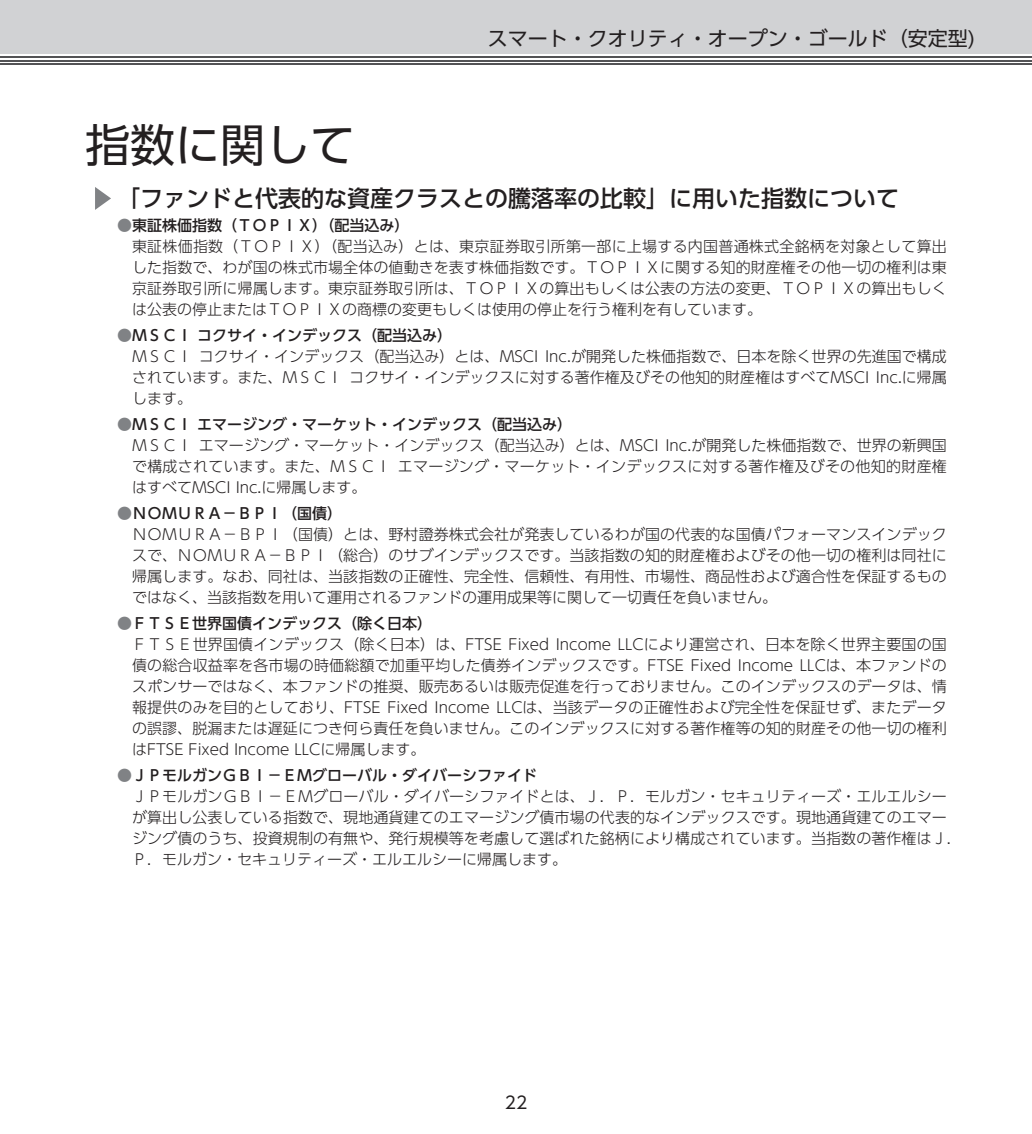
<style>
.page{position:relative;width:1032px;height:1134px;background:#fff}
.page>*{position:absolute;margin:0;border:0;box-sizing:border-box;transform-origin:0 0}
.t1{font:45px "UD Shin Go Pro Regular 90 msp RKSJ H";color:#231f20}
.t2{font:23px "UD Shin Go Pro Medium 90 msp RKSJ H";color:#231f20}
.t3{font:20px "UD Shin Go Pro Regular 90 msp RKSJ H";color:#231f20}
.t4{font:17px "UD Shin Go Pro Regular 90 msp RKSJ H";color:#231f20}
.t5{font:15px/21px "UD Shin Go Pro Light 90 msp RKSJ H";letter-spacing:.005em;color:#231f20;text-align:justify}
.t6{font:15px "UD Shin Go Pro Medium 90 msp RKSJ H";color:#231f20}
.s1{color:#808285}
</style>
<div class="page">
<div style="left:0;top:0;width:1032px;height:54px;background:#d1d2d4"></div>
<hr style="left:0;top:63px;width:1032px;height:2px;background:#535355">
<hr style="left:0;top:60px;width:1032px;height:1px;background:#535355">
<hr style="left:0;top:56px;width:1032px;height:2px;background:#535355">
<svg style="left:95px;top:187px;width:16px;height:23px"></svg>
<h3 class="t3" style="left:488px;top:31px;width:489px">スマート・クオリティ・オープン・ゴールド（安定型)</h3>
<h1 class="t1" style="left:85px;top:128px;width:271px">指数に関して</h1>
<h2 class="t2" style="left:117px;top:190px;width:784px">「ファンドと代表的な資産クラスとの騰落率の比較」に用いた指数について</h2>
<p class="t6" style="left:117px;top:220px;width:294px"><span class="s1">●</span>東証株価指数（ＴＯＰＩＸ）（配当込み）</p>
<p class="t5" style="left:132px;top:238px;width:816px">東証株価指数（ＴＯＰＩＸ）（配当込み）とは、東京証券取引所第一部に上場する内国普通株式全銘柄を対象として算出した指数で、わが国の株式市場全体の値動きを表す株価指数です。ＴＯＰＩＸに関する知的財産権その他一切の権利は東京証券取引所に帰属します。東京証券取引所は、ＴＯＰＩＸの算出もしくは公表の方法の変更、ＴＯＰＩＸの算出もしくは公表の停止またはＴＯＰＩＸの商標の変更もしくは使用の停止を行う権利を有しています。</p>
<p class="t6" style="left:117px;top:330px;width:336px"><span class="s1">●</span>ＭＳＣＩ コクサイ・インデックス（配当込み）</p>
<p class="t5" style="left:132px;top:348px;width:816px">ＭＳＣＩ コクサイ・インデックス（配当込み）とは、MSCI Inc.が開発した株価指数で、日本を除く世界の先進国で構成されています。また、ＭＳＣＩ コクサイ・インデックスに対する著作権及びその他知的財産権はすべてMSCI Inc.に帰属します。</p>
<p class="t6" style="left:117px;top:419px;width:456px"><span class="s1">●</span>ＭＳＣＩ エマージング・マーケット・インデックス（配当込み）</p>
<p class="t5" style="left:132px;top:437px;width:816px">ＭＳＣＩ エマージング・マーケット・インデックス（配当込み）とは、MSCI Inc.が開発した株価指数で、世界の新興国で構成されています。また、ＭＳＣＩ エマージング・マーケット・インデックスに対する著作権及びその他知的財産権はすべてMSCI Inc.に帰属します。</p>
<p class="t6" style="left:117px;top:508px;width:227px"><span class="s1">●</span>ＮＯＭＵＲＡ－ＢＰＩ（国債）</p>
<p class="t5" style="left:132px;top:526px;width:816px">ＮＯＭＵＲＡ－ＢＰＩ（国債）とは、野村證券株式会社が発表しているわが国の代表的な国債パフォーマンスインデックスで、ＮＯＭＵＲＡ－ＢＰＩ（総合）のサブインデックスです。当該指数の知的財産権およびその他一切の権利は同社に帰属します。なお、同社は、当該指数の正確性、完全性、信頼性、有用性、市場性、商品性および適合性を保証するものではなく、当該指数を用いて運用されるファンドの運用成果等に関して一切責任を負いません。</p>
<p class="t6" style="left:117px;top:618px;width:317px"><span class="s1">●</span>ＦＴＳＥ世界国債インデックス（除く日本）</p>
<p class="t5" style="left:132px;top:636px;width:816px">ＦＴＳＥ世界国債インデックス（除く日本）は、FTSE Fixed Income LLCにより運営され、日本を除く世界主要国の国債の総合収益率を各市場の時価総額で加重平均した債券インデックスです。FTSE Fixed Income LLCは、本ファンドのスポンサーではなく、本ファンドの推奨、販売あるいは販売促進を行っておりません。このインデックスのデータは、情報提供のみを目的としており、FTSE Fixed Income LLCは、当該データの正確性および完全性を保証せず、またデータの誤謬、脱漏または遅延につき何ら責任を負いません。このインデックスに対する著作権等の知的財産その他一切の権利はFTSE Fixed Income LLCに帰属します。</p>
<p class="t6" style="left:117px;top:770px;width:422px"><span class="s1">●</span>ＪＰモルガンＧＢＩ－ＥＭグローバル・ダイバーシファイド</p>
<p class="t5" style="left:132px;top:788px;width:831px;text-align:left">ＪＰモルガンＧＢＩ－ＥＭグローバル・ダイバーシファイドとは、Ｊ．Ｐ．モルガン・セキュリティーズ・エルエルシーが算出し公表している指数で、現地通貨建てのエマージング債市場の代表的なインデックスです。現地通貨建てのエマージング債のうち、投資規制の有無や、発行規模等を考慮して選ばれた銘柄により構成されています。当指数の著作権はＪ．Ｐ．モルガン・セキュリティーズ・エルエルシーに帰属します。</p>
<p class="t4" style="left:505px;top:1096px;width:24px">22</p>
</div>
